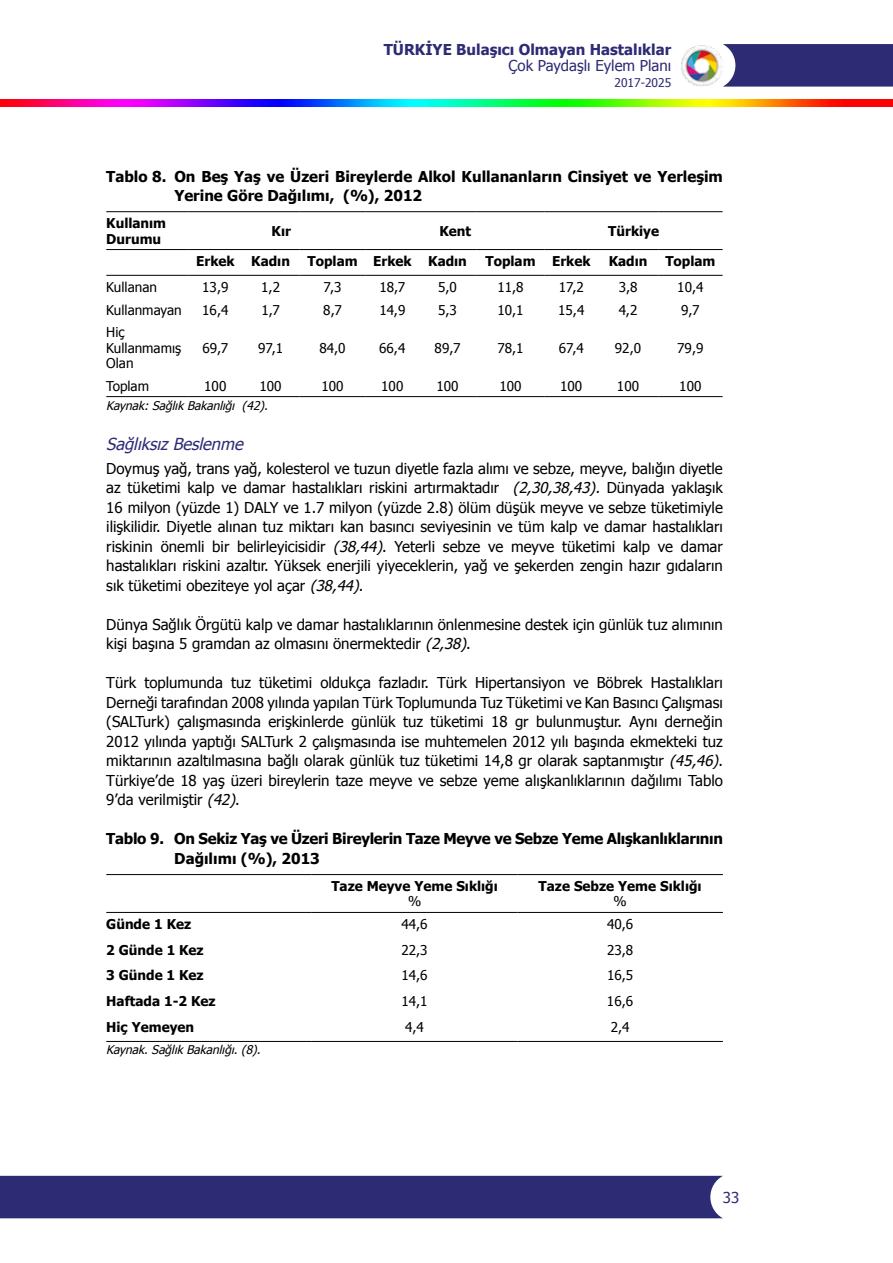
<style>
.page{position:relative;width:893px;height:1263px;background:#fff}
.page>*{position:absolute;margin:0;border:0;box-sizing:border-box;transform-origin:0 0}
.t1{font:italic 16.5px "Tahoma";color:#2e2b75}
.t2{font:15px/19.5px "Tahoma";color:#000;text-align:justify}
.t3{font:700 15px/19.5px "Tahoma";color:#000}
.t4{font:700 15px/19.5px "Tahoma";letter-spacing:-.02em;color:#000}
.t5{font:700 15px "Tahoma";color:#2e2b75}
.t6{font:15px "Tahoma";color:#2e2b75}
.t7{font:13.5px/15.5px "Tahoma";color:#000}
.t8{font:700 13.5px/15.5px "Tahoma";color:#000}
.t9{font:italic 12px "Tahoma";color:#000}
.t10{font:12px "Tahoma";color:#2e2b75}
.s1{font-family:"Tahoma Faux";font-style:italic}
</style>
<div class="page">
<img style="left:0;top:100px;width:893px;height:6px">
<img style="left:681px;top:45px;width:41px;height:41px">
<div style="left:0;top:1176px;width:723px;height:42px;background:#2e2b75"></div>
<svg style="left:723px;top:44px;width:170px;height:43px;background:#3a387d"></svg>
<hr style="left:106px;top:211px;width:83px;height:1px;background:#000">
<hr style="left:189px;top:211px;width:53px;height:1px;background:#000">
<hr style="left:242px;top:211px;width:57px;height:1px;background:#000">
<hr style="left:299px;top:211px;width:67px;height:1px;background:#000">
<hr style="left:366px;top:211px;width:53px;height:1px;background:#000">
<hr style="left:419px;top:211px;width:57px;height:1px;background:#000">
<hr style="left:476px;top:211px;width:69px;height:1px;background:#000">
<hr style="left:545px;top:211px;width:53px;height:1px;background:#000">
<hr style="left:598px;top:211px;width:60px;height:1px;background:#000">
<hr style="left:658px;top:211px;width:65px;height:1px;background:#000">
<hr style="left:106px;top:249px;width:83px;height:1px;background:#000">
<hr style="left:189px;top:249px;width:53px;height:1px;background:#000">
<hr style="left:242px;top:249px;width:57px;height:1px;background:#000">
<hr style="left:299px;top:249px;width:67px;height:1px;background:#000">
<hr style="left:366px;top:249px;width:53px;height:1px;background:#000">
<hr style="left:419px;top:249px;width:57px;height:1px;background:#000">
<hr style="left:476px;top:249px;width:69px;height:1px;background:#000">
<hr style="left:545px;top:249px;width:53px;height:1px;background:#000">
<hr style="left:598px;top:249px;width:60px;height:1px;background:#000">
<hr style="left:658px;top:249px;width:65px;height:1px;background:#000">
<hr style="left:106px;top:275px;width:83px;height:1px;background:#000">
<hr style="left:189px;top:275px;width:53px;height:1px;background:#000">
<hr style="left:242px;top:275px;width:57px;height:1px;background:#000">
<hr style="left:299px;top:275px;width:67px;height:1px;background:#000">
<hr style="left:366px;top:275px;width:53px;height:1px;background:#000">
<hr style="left:419px;top:275px;width:57px;height:1px;background:#000">
<hr style="left:476px;top:275px;width:69px;height:1px;background:#000">
<hr style="left:545px;top:275px;width:53px;height:1px;background:#000">
<hr style="left:598px;top:275px;width:60px;height:1px;background:#000">
<hr style="left:658px;top:275px;width:65px;height:1px;background:#000">
<hr style="left:106px;top:396px;width:83px;height:1px;background:#000">
<hr style="left:189px;top:396px;width:53px;height:1px;background:#000">
<hr style="left:242px;top:396px;width:57px;height:1px;background:#000">
<hr style="left:299px;top:396px;width:67px;height:1px;background:#000">
<hr style="left:366px;top:396px;width:53px;height:1px;background:#000">
<hr style="left:419px;top:396px;width:57px;height:1px;background:#000">
<hr style="left:476px;top:396px;width:69px;height:1px;background:#000">
<hr style="left:545px;top:396px;width:53px;height:1px;background:#000">
<hr style="left:598px;top:396px;width:60px;height:1px;background:#000">
<hr style="left:658px;top:396px;width:65px;height:1px;background:#000">
<hr style="left:106px;top:874px;width:206px;height:1px;background:#000">
<hr style="left:312px;top:874px;width:205px;height:1px;background:#000">
<hr style="left:517px;top:874px;width:206px;height:1px;background:#000">
<hr style="left:106px;top:912px;width:206px;height:1px;background:#000">
<hr style="left:312px;top:912px;width:205px;height:1px;background:#000">
<hr style="left:517px;top:912px;width:206px;height:1px;background:#000">
<hr style="left:106px;top:1041px;width:206px;height:1px;background:#000">
<hr style="left:312px;top:1041px;width:205px;height:1px;background:#000">
<hr style="left:517px;top:1041px;width:206px;height:1px;background:#000">
<p class="t5" style="left:384px;top:39px;width:289px">TÜRKİYE Bulaşıcı Olmayan Hastalıklar</p>
<p class="t6" style="left:509px;top:55px;width:164px">Çok Paydaşlı Eylem Planı</p>
<p class="t10" style="left:614px;top:74px;width:58px">2017-2025</p>
<p class="t3" style="left:174px;top:165px;width:550px;text-indent:-68px">Tablo 8. On Beş Yaş ve Üzeri Bireylerde Alkol Kullananların Cinsiyet ve Yerleşim<br>Yerine Göre Dağılımı, (%), 2012</p>
<p class="t8" style="left:106px;top:215px;width:61px">Kullanım<br>Durumu</p>
<p class="t8" style="left:272px;top:222px;width:21px">Kır</p>
<p class="t8" style="left:439px;top:222px;width:33px">Kent</p>
<p class="t8" style="left:608px;top:222px;width:52px">Türkiye</p>
<p class="t8" style="left:196px;top:252px;width:95px">Erkek Kadın</p>
<p class="t8" style="left:307px;top:252px;width:161px">Toplam Erkek Kadın</p>
<p class="t8" style="left:485px;top:252px;width:107px">Toplam Erkek</p>
<p class="t8" style="left:609px;top:252px;width:40px">Kadın</p>
<p class="t8" style="left:665px;top:252px;width:52px">Toplam</p>
<p class="t7" style="left:106px;top:279px;width:52px">Kullanan</p>
<p class="t7" style="left:202px;top:279px;width:28px">13,9</p>
<p class="t7" style="left:261px;top:279px;width:20px">1,2</p>
<p class="t7" style="left:324px;top:279px;width:19px">7,3</p>
<p class="t7" style="left:379px;top:279px;width:27px">18,7</p>
<p class="t7" style="left:438px;top:279px;width:20px">5,0</p>
<p class="t7" style="left:497px;top:279px;width:28px">11,8</p>
<p class="t7" style="left:559px;top:279px;width:27px">17,2</p>
<p class="t7" style="left:619px;top:279px;width:20px">3,8</p>
<p class="t7" style="left:677px;top:279px;width:28px">10,4</p>
<p class="t7" style="left:106px;top:302px;width:77px">Kullanmayan</p>
<p class="t7" style="left:202px;top:302px;width:28px">16,4</p>
<p class="t7" style="left:261px;top:302px;width:20px">1,7</p>
<p class="t7" style="left:323px;top:302px;width:20px">8,7</p>
<p class="t7" style="left:379px;top:302px;width:28px">14,9</p>
<p class="t7" style="left:438px;top:302px;width:20px">5,3</p>
<p class="t7" style="left:497px;top:302px;width:28px">10,1</p>
<p class="t7" style="left:558px;top:302px;width:28px">15,4</p>
<p class="t7" style="left:619px;top:302px;width:20px">4,2</p>
<p class="t7" style="left:681px;top:302px;width:20px">9,7</p>
<p class="t7" style="left:106px;top:324px;width:76px">Hiç<br>Kullanmamış<br>Olan</p>
<p class="t7" style="left:202px;top:339px;width:27px">69,7</p>
<p class="t7" style="left:258px;top:339px;width:27px">97,1</p>
<p class="t7" style="left:319px;top:339px;width:28px">84,0</p>
<p class="t7" style="left:379px;top:339px;width:28px">66,4</p>
<p class="t7" style="left:435px;top:339px;width:27px">89,7</p>
<p class="t7" style="left:497px;top:339px;width:28px">78,1</p>
<p class="t7" style="left:559px;top:339px;width:27px">67,4</p>
<p class="t7" style="left:615px;top:339px;width:28px">92,0</p>
<p class="t7" style="left:677px;top:339px;width:28px">79,9</p>
<p class="t7" style="left:106px;top:377px;width:44px">Toplam</p>
<p class="t7" style="left:204px;top:377px;width:24px">100</p>
<p class="t7" style="left:260px;top:377px;width:24px">100</p>
<p class="t7" style="left:321px;top:377px;width:24px">100</p>
<p class="t7" style="left:381px;top:377px;width:24px">100</p>
<p class="t7" style="left:436px;top:377px;width:24px">100</p>
<p class="t7" style="left:499px;top:377px;width:24px">100</p>
<p class="t7" style="left:560px;top:377px;width:24px">100</p>
<p class="t7" style="left:617px;top:377px;width:24px">100</p>
<p class="t7" style="left:679px;top:377px;width:24px">100</p>
<p class="t9" style="left:106px;top:397px;width:166px">Kaynak:SağlıkBakanlığı (42).</p>
<p class="t1" style="left:106px;top:433px;width:143px">SağlıksızBeslenme</p>
<p class="t2" style="left:106px;top:458px;width:618px">Doymuş yağ, trans yağ, kolesterol ve tuzun diyetle fazla alımı ve sebze, meyve, balığın diyetle az tüketimi kalp ve damar hastalıkları riskini artırmaktadır <span class="s1">(2,30,38,43).</span> Dünyada yaklaşık 16 milyon (yüzde 1) DALY ve 1.7 milyon (yüzde 2.8) ölüm düşük meyve ve sebze tüketimiyle ilişkilidir. Diyetle alınan tuz miktarı kan basıncı seviyesinin ve tüm kalp ve damar hastalıkları riskinin önemli bir belirleyicisidir <span class="s1">(38,44)</span>. Yeterli sebze ve meyve tüketimi kalp ve damar hastalıkları riskini azaltır. Yüksek enerjili yiyeceklerin, yağ ve şekerden zengin hazır gıdaların sık tüketimi obeziteye yol açar <span class="s1">(38,44)</span>.</p>
<p class="t2" style="left:106px;top:614px;width:618px">Dünya Sağlık Örgütü kalp ve damar hastalıklarının önlenmesine destek için günlük tuz alımının kişi başına 5 gramdan az olmasını önermektedir <span class="s1">(2,38)</span>.</p>
<p class="t2" style="left:106px;top:672px;width:618px">Türk toplumunda tuz tüketimi oldukça fazladır. Türk Hipertansiyon ve Böbrek Hastalıkları Derneği tarafından 2008 yılında yapılan Türk Toplumunda Tuz Tüketimi ve Kan Basıncı Çalışması (SALTurk) çalışmasında erişkinlerde günlük tuz tüketimi 18 gr bulunmuştur. Aynı derneğin 2012 yılında yaptığı SALTurk 2 çalışmasında ise muhtemelen 2012 yılı başında ekmekteki tuz miktarının azaltılmasına bağlı olarak günlük tuz tüketimi 14,8 gr olarak saptanmıştır <span class="s1">(45,46)</span>.<br>Türkiye’de 18 yaş üzeri bireylerin taze meyve ve sebze yeme alışkanlıklarının dağılımı Tablo 9’da verilmiştir <span class="s1">(42)</span>.</p>
<p class="t4" style="left:174px;top:828px;width:550px;text-indent:-68px">Tablo 9. On Sekiz Yaş ve Üzeri Bireylerin Taze Meyve ve Sebze Yeme Alışkanlıklarının<br>Dağılımı (%), 2013</p>
<p class="t8" style="left:331px;top:877px;width:168px">Taze Meyve Yeme Sıklığı</p>
<p class="t7" style="left:408px;top:893px;width:15px">%</p>
<p class="t8" style="left:539px;top:877px;width:164px">Taze Sebze Yeme Sıklığı</p>
<p class="t7" style="left:613px;top:893px;width:15px">%</p>
<p class="t8" style="left:106px;top:915px;width:86px">Günde 1 Kez</p>
<p class="t7" style="left:402px;top:915px;width:28px">44,6</p>
<p class="t7" style="left:607px;top:915px;width:28px">40,6</p>
<p class="t8" style="left:106px;top:941px;width:99px">2 Günde 1 Kez</p>
<p class="t7" style="left:401px;top:941px;width:28px">22,3</p>
<p class="t7" style="left:607px;top:941px;width:28px">23,8</p>
<p class="t8" style="left:106px;top:967px;width:99px">3 Günde 1 Kez</p>
<p class="t7" style="left:402px;top:967px;width:28px">14,6</p>
<p class="t7" style="left:607px;top:967px;width:28px">16,5</p>
<p class="t8" style="left:106px;top:993px;width:111px">Haftada 1-2 Kez</p>
<p class="t7" style="left:401px;top:993px;width:28px">14,1</p>
<p class="t7" style="left:607px;top:993px;width:28px">16,6</p>
<p class="t8" style="left:106px;top:1018px;width:89px">Hiç Yemeyen</p>
<p class="t7" style="left:405px;top:1019px;width:20px">4,4</p>
<p class="t7" style="left:611px;top:1019px;width:20px">2,4</p>
<p class="t9" style="left:106px;top:1042px;width:159px">Kaynak.SağlıkBakanlığı.(8).</p>
<p class="t6" style="left:723px;top:1187px;width:18px">33</p>
</div>
